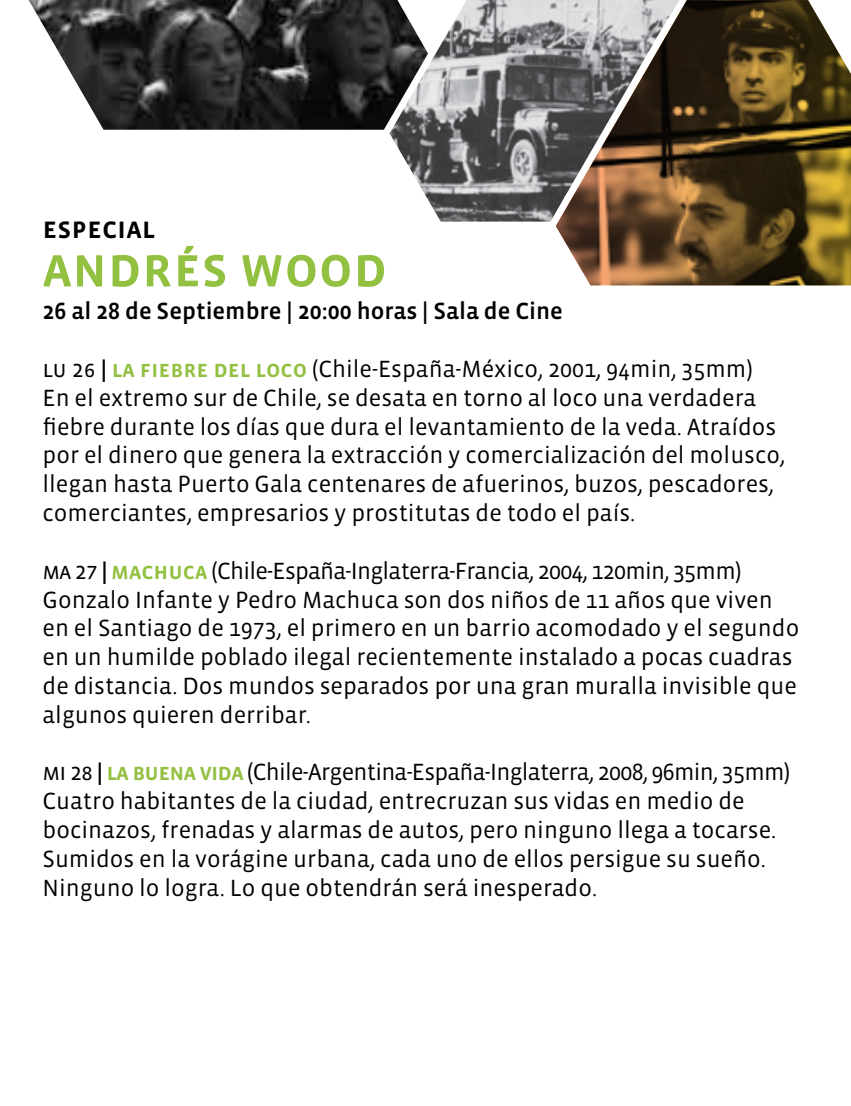
<style>
.page{position:relative;width:851px;height:1106px;background:#fff}
.page>*{position:absolute;margin:0;border:0;box-sizing:border-box;transform-origin:0 0}
.t1{font:57px "Vista Sans SC Med";color:#92c040}
.t2{font:30px "Vista Sans SC Med";color:#000}
.t3{font:24px/28.8px "Vista Sans";color:#000}
.t4{font:24px "Vista Sans Med";color:#000}
.s1{font-family:"Vista Sans SC Book"}
.s2{font-family:"Vista Sans SC Med"}
.s3{font-family:"Vista Sans SC Med";color:#92c040}
</style>
<div class="page">
<img style="left:389px;top:0;width:166px;height:222px">
<img style="left:29px;top:0;width:399px;height:130px">
<svg style="left:555px;top:0;width:295px;height:285px;background:#68563b"></svg>
<p class="t2" style="left:43px;top:213px;width:114px">especial</p>
<h1 class="t1" style="left:43px;top:238px;width:346px">andrés wood</h1>
<p class="t4" style="left:43px;top:299px;width:522px">26 al 28 de Septiembre | 20:00 horas | Sala de Cine</p>
<p class="t3" style="left:43px;top:355px;width:744px"><span class="s1">lu 26</span> <span class="s2">|</span> <span class="s3">la fiebre del loco</span> (Chile-España-México, 2001, 94min, 35mm)<br>En el extremo sur de Chile, se desata en torno al loco una verdadera fiebre durante los días que dura el levantamiento de la veda. Atraídos por el dinero que genera la extracción y comercialización del molusco, llegan hasta Puerto Gala centenares de afuerinos, buzos, pescadores, comerciantes, empresarios y prostitutas de todo el país.</p>
<p class="t3" style="left:43px;top:556px;width:758px"><span class="s1">ma 27</span> <span class="s2">|</span> <span class="s3">machuca</span> (Chile-España-Inglaterra-Francia, 2004, 120min, 35mm)<br>Gonzalo Infante y Pedro Machuca son dos niños de 11 años que viven en el Santiago de 1973, el primero en un barrio acomodado y el segundo en un humilde poblado ilegal recientemente instalado a pocas cuadras de distancia. Dos mundos separados por una gran muralla invisible que algunos quieren derribar.</p>
<p class="t3" style="left:43px;top:758px;width:749px"><span class="s1">mi 28</span> <span class="s2">|</span> <span class="s3">la buena vida</span> (Chile-Argentina-España-Inglaterra, 2008, 96min, 35mm)<br>Cuatro habitantes de la ciudad, entrecruzan sus vidas en medio de bocinazos, frenadas y alarmas de autos, pero ninguno llega a tocarse.<br>Sumidos en la vorágine urbana, cada uno de ellos persigue su sueño.<br>Ninguno lo logra. Lo que obtendrán será inesperado.</p>
</div>
